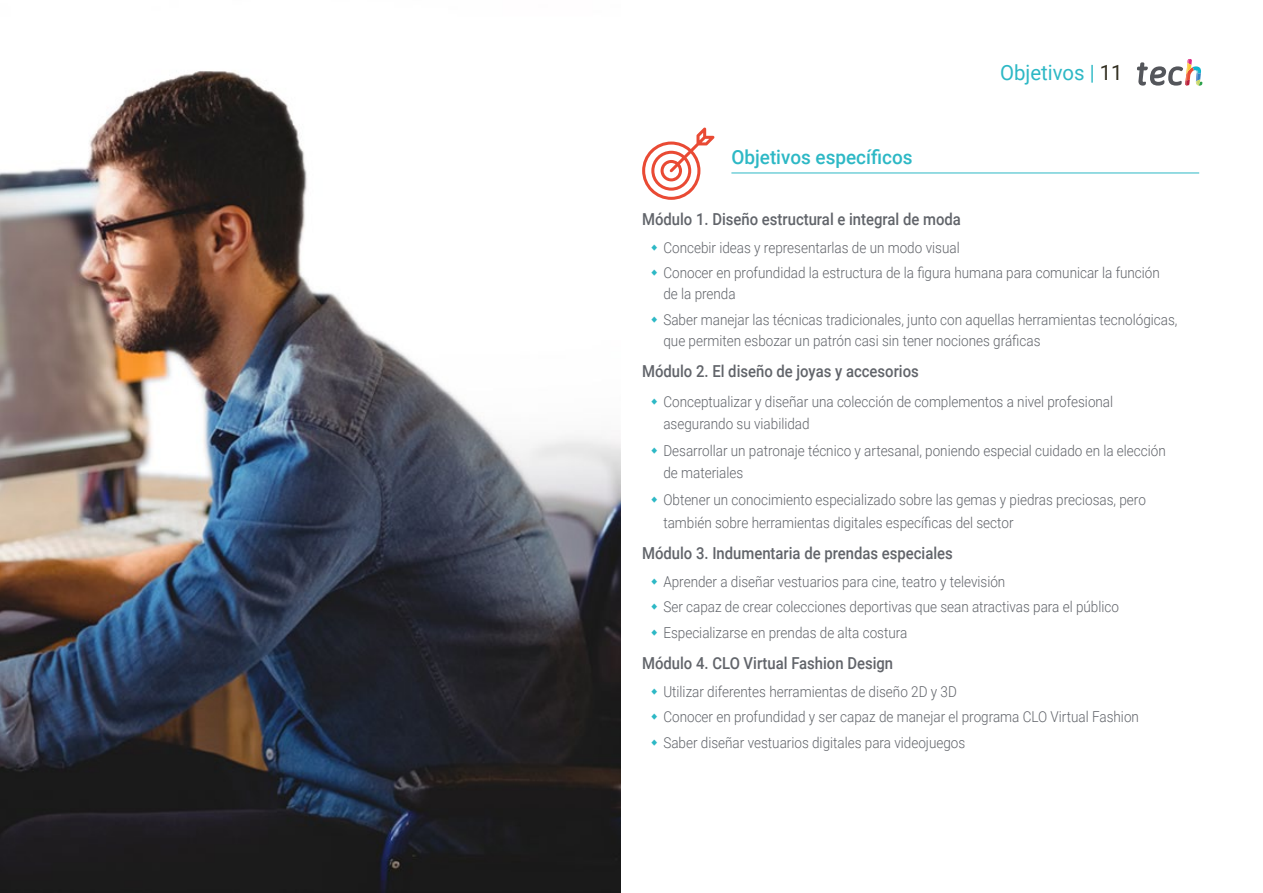
<style>
.page{position:relative;width:1263px;height:893px;background:#fff}
.page>*{position:absolute;margin:0;border:0;box-sizing:border-box;transform-origin:0 0}
.t1{font:21px "Roboto";color:#2db8c5}
.t2{font:500 19.5px "Roboto";color:#2db8c5}
.t3{font:500 16.5px "Roboto";color:#61646a;scale:.9 1}
.t4{font:300 15px/25.2px "Roboto";color:#61646a;scale:.9 1}
.s1{color:#312e20}
</style>
<div class="page">
<svg style="left:1137px;top:59px;width:65px;height:27px"></svg>
<hr style="left:731px;top:173px;width:468px;height:1px;background:#2db8c5">
<svg style="left:642px;top:127px;width:72px;height:73px"></svg>
<img style="left:0;top:71px;width:621px;height:822px">
<h2 class="t2" style="left:731px;top:143px;width:183px">Objetivos específicos</h2>
<h1 class="t1" style="left:1000px;top:57px;width:124px">Objetivos | <span class="s1">11</span></h1>
<p class="t3" style="left:642px;top:207px;width:356px">Módulo 1. Diseño estructural e integral de moda</p>
<p class="t4" style="left:663px;top:235px;width:553px">Concebir ideas y representarlas de un modo visual<br>Conocer en profundidad la estructura de la figura humana para comunicar la función</p>
<p class="t4" style="left:663px;top:281px;width:573px">de la prenda<br>Saber manejar las técnicas tradicionales, junto con aquellas herramientas tecnológicas,</p>
<p class="t4" style="left:663px;top:327px;width:421px">que permiten esbozar un patrón casi sin tener nociones gráficas</p>
<p class="t3" style="left:642px;top:359px;width:309px">Módulo 2. El diseño de joyas y accesorios</p>
<p class="t4" style="left:663px;top:389px;width:501px;line-height:22.5px">Conceptualizar y diseñar una colección de complementos a nivel profesional asegurando su viabilidad</p>
<p class="t4" style="left:663px;top:439px;width:560px;line-height:22.5px">Desarrollar un patronaje técnico y artesanal, poniendo especial cuidado en la elección de materiales</p>
<p class="t4" style="left:663px;top:488px;width:538px;line-height:22.5px">Obtener un conocimiento especializado sobre las gemas y piedras preciosas, pero también sobre herramientas digitales específicas del sector</p>
<p class="t3" style="left:642px;top:541px;width:347px">Módulo 3. Indumentaria de prendas especiales</p>
<p class="t4" style="left:663px;top:569px;width:508px">Aprender a diseñar vestuarios para cine, teatro y televisión<br>Ser capaz de crear colecciones deportivas que sean atractivas para el público<br>Especializarse en prendas de alta costura</p>
<p class="t3" style="left:642px;top:651px;width:280px">Módulo 4. CLO Virtual Fashion Design</p>
<p class="t4" style="left:663px;top:679px;width:530px">Utilizar diferentes herramientas de diseño 2D y 3D<br>Conocer en profundidad y ser capaz de manejar el programa CLO Virtual Fashion<br>Saber diseñar vestuarios digitales para videojuegos</p>
</div>
